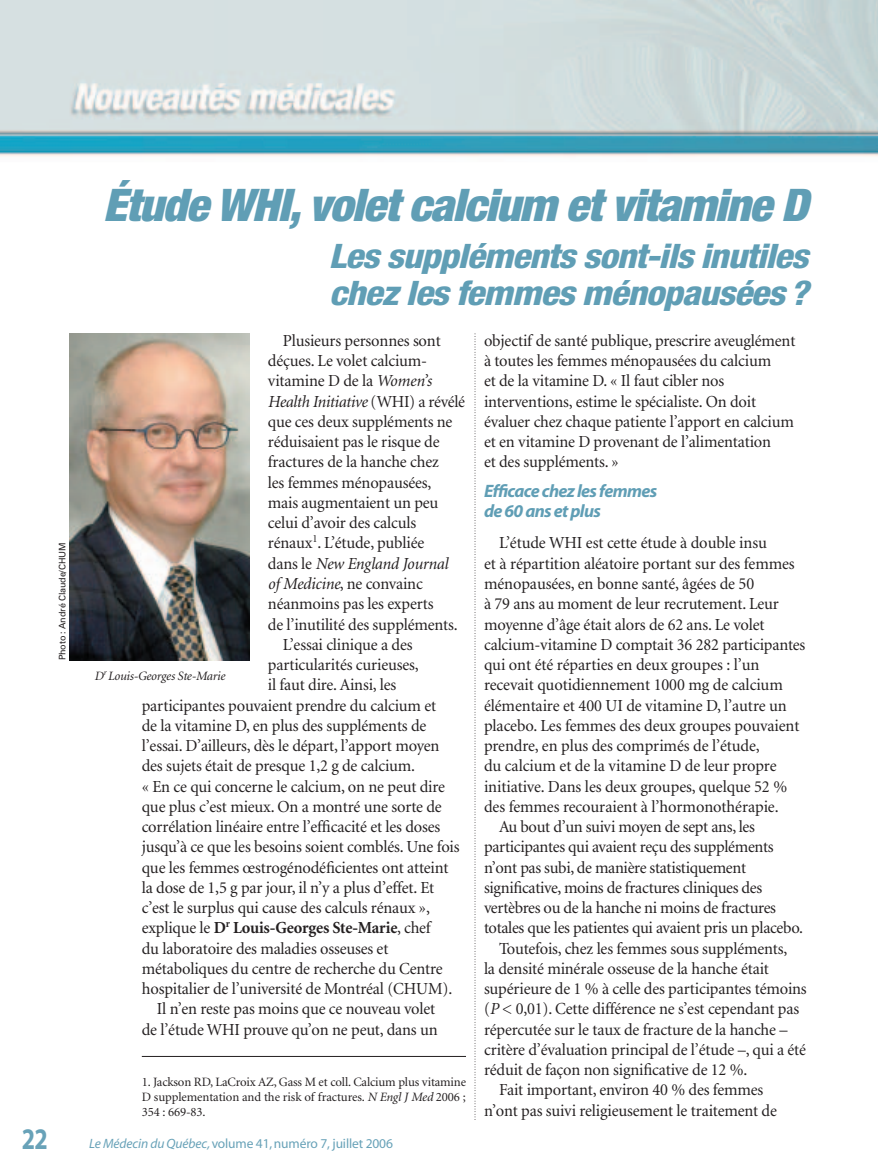
<style>
.page{position:relative;width:878px;height:1175px;background:#fff}
.page>*{position:absolute;margin:0;border:0;box-sizing:border-box;transform-origin:0 0}
.t1{font:italic 900 condensed 45px "Helvetica Neue";letter-spacing:-.025em;color:#609eb5;scale:1.05 1}
.t2{font:italic 800 condensed 33.75px/37.5px "Helvetica Neue";letter-spacing:-.025em;color:#609eb5;scale:1.1 1}
.t3{font:700 30px "Myriad";color:#68a2b8;scale:.8 1}
.t4{font:italic 700 18px/19.5px "Myriad";letter-spacing:-.035em;color:#609eb5}
.t5{font:16.8px/20.2px "Minion";letter-spacing:-.01em;color:#231f20}
.t6{font:italic 16.8px "Minion";letter-spacing:-.02em;color:#231f20}
.t7{font:700 16.8px "Minion";letter-spacing:-.01em;color:#231f20}
.t8{font:13.5px "Myriad";letter-spacing:-.01em;color:#68a2b8}
.t9{font:12.75px/15px "Minion";letter-spacing:-.005em;color:#231f20;text-align:justify}
.t10{font:italic 12.75px "Minion";letter-spacing:-.015em;color:#231f20}
.t11{font:9px "Univers";letter-spacing:-.015em;color:#231f20}
.s1{font-style:italic}
.s2{font-style:normal}
.s3{font-weight:400}
</style>
<div class="page">
<img style="left:0;top:0;width:878px;height:157px">
<svg style="left:474px;top:334px;width:1px;height:786px"></svg>
<hr style="left:142px;top:1056px;width:324px;height:1px;background:#231f20">
<img style="left:70px;top:334px;width:179px;height:326px">
<p class="t11" style="left:59px;top:660px;width:119px;rotate:-90deg">Photo : André Claude/CHUM</p>
<h3 class="t3" style="left:22px;top:1127px;width:34px">22</h3>
<h1 class="t1" style="left:103px;top:189px;width:673px">Étude WHI, volet calcium et vitamine D</h1>
<h2 class="t2" style="left:329px;top:240px;width:437px">Les suppléments sont-ils inutiles chez les femmes ménopausées?</h2>
<p class="t5" style="left:283px;top:332px;width:159px">Plusieurs personnes sont</p>
<p class="t5" style="left:268px;top:352px;width:161px">déçues. Le volet calcium-</p>
<p class="t5" style="left:268px;top:372px;width:165px">vitamine D de la <span class="s1">Women’s</span></p>
<p class="t6" style="left:268px;top:395px;width:199px">Health Initiative <span class="s2">(WHI) a révélé</span></p>
<p class="t5" style="left:268px;top:413px;width:186px">que ces deux suppléments ne</p>
<p class="t5" style="left:268px;top:433px;width:173px">réduisaient pas le risque de</p>
<p class="t5" style="left:268px;top:453px;width:172px">fractures de la hanche chez</p>
<p class="t5" style="left:268px;top:473px;width:165px">les femmes ménopausées,</p>
<p class="t5" style="left:268px;top:494px;width:172px">mais augmentaient un peu</p>
<p class="t5" style="left:268px;top:514px;width:150px">celui d’avoir des calculs</p>
<p class="t5" style="left:268px;top:534px;width:158px">rénaux<sup>1</sup>. L’étude, publiée</p>
<p class="t6" style="left:268px;top:557px;width:182px"><span class="s2">dans le</span> New England Journal</p>
<p class="t5" style="left:268px;top:575px;width:156px"><span class="s1">of Medicine</span>, ne convainc</p>
<p class="t5" style="left:268px;top:595px;width:167px">néanmoins pas les experts</p>
<p class="t5" style="left:268px;top:615px;width:191px">de l’inutilité des suppléments.</p>
<p class="t5" style="left:283px;top:635px;width:131px">L’essai clinique a des</p>
<p class="t5" style="left:268px;top:656px;width:152px">particularités curieuses,</p>
<p class="t5" style="left:268px;top:676px;width:130px">il faut dire. Ainsi, les</p>
<p class="t5" style="left:142px;top:696px;width:296px">participantes pouvaient prendre du calcium et</p>
<p class="t5" style="left:142px;top:716px;width:286px">de la vitamine D, en plus des suppléments de</p>
<p class="t5" style="left:142px;top:737px;width:299px">l’essai. D’ailleurs, dès le départ, l’apport moyen</p>
<p class="t5" style="left:142px;top:757px;width:275px">des sujets était de presque 1,2 g de calcium.</p>
<p class="t5" style="left:142px;top:777px;width:304px">« En ce qui concerne le calcium, on ne peut dire</p>
<p class="t5" style="left:142px;top:797px;width:301px">que plus c’est mieux. On a montré une sorte de</p>
<p class="t5" style="left:142px;top:818px;width:300px">corrélation linéaire entre l’efficacité et les doses</p>
<p class="t5" style="left:142px;top:838px;width:319px">jusqu’à ce que les besoins soient comblés. Une fois</p>
<p class="t5" style="left:142px;top:858px;width:308px">que les femmes œstrogénodéficientes ont atteint</p>
<p class="t5" style="left:142px;top:878px;width:294px">la dose de 1,5 g par jour, il n’y a plus d’effet. Et</p>
<p class="t5" style="left:142px;top:899px;width:289px">c’est le surplus qui cause des calculs rénaux »,</p>
<p class="t7" style="left:142px;top:921px;width:290px"><span class="s3">explique le</span> D<sup>r</sup> Louis-Georges Ste-Marie<span class="s3">, chef</span></p>
<p class="t5" style="left:142px;top:939px;width:248px">du laboratoire des maladies osseuses et</p>
<p class="t5" style="left:142px;top:959px;width:302px">métaboliques du centre de recherche du Centre</p>
<p class="t5" style="left:142px;top:980px;width:312px">hospitalier de l’université de Montréal (CHUM).</p>
<p class="t5" style="left:157px;top:1000px;width:280px">Il n’en reste pas moins que ce nouveau volet</p>
<p class="t5" style="left:142px;top:1020px;width:297px">de l’étude WHI prouve qu’on ne peut, dans un</p>
<p class="t10" style="left:95px;top:670px;width:132px">D<sup>r</sup> Louis-Georges Ste-Marie</p>
<p class="t9" style="left:142px;top:1075px;width:326px">1. Jackson RD, LaCroix AZ, Gass M et coll. Calcium plus vitamine D supplementation and the risk of fractures. <span class="s1">N Engl J Med</span> 2006 ; 354 : 669-83.</p>
<p class="t8" style="left:89px;top:1138px;width:305px"><span class="s1">Le Médecin du Québec,</span>volume 41,numéro 7, juillet 2006</p>
<p class="t5" style="left:484px;top:332px;width:313px">objectif de santé publique, prescrire aveuglément à toutes les femmes ménopausées du calcium<br>et de la vitamine D. « Il faut cibler nos interventions, estime le spécialiste. On doit évaluer chez chaque patiente l’apport en calcium et en vitamine D provenant de l’alimentation<br>et des suppléments. »</p>
<p class="t4" style="left:484px;top:483px;width:175px">Efficace chez les femmes de 60 ans et plus</p>
<p class="t5" style="left:499px;top:534px;width:269px">L’étude WHI est cette étude à double insu</p>
<p class="t5" style="left:484px;top:554px;width:312px">et à répartition aléatoire portant sur des femmes</p>
<p class="t5" style="left:484px;top:575px;width:272px">ménopausées, en bonne santé, âgées de 50</p>
<p class="t5" style="left:484px;top:595px;width:296px">à 79 ans au moment de leur recrutement. Leur</p>
<p class="t5" style="left:484px;top:615px;width:282px">moyenne d’âge était alors de 62 ans. Le volet</p>
<p class="t5" style="left:484px;top:635px;width:323px">calcium-vitamine D comptait 36 282 participantes</p>
<p class="t5" style="left:484px;top:656px;width:277px">qui ont été réparties en deux groupes : l’un</p>
<p class="t5" style="left:484px;top:676px;width:300px">recevait quotidiennement 1000 mg de calcium</p>
<p class="t5" style="left:484px;top:696px;width:304px">élémentaire et 400 UI de vitamine D, l’autre un</p>
<p class="t5" style="left:484px;top:716px;width:317px">placebo. Les femmes des deux groupes pouvaient</p>
<p class="t5" style="left:484px;top:737px;width:277px">prendre, en plus des comprimés de l’étude,</p>
<p class="t5" style="left:484px;top:757px;width:294px">du calcium et de la vitamine D de leur propre</p>
<p class="t5" style="left:484px;top:777px;width:304px">initiative. Dans les deux groupes, quelque 52 %</p>
<p class="t5" style="left:484px;top:797px;width:296px">des femmes recouraient à l’hormonothérapie.</p>
<p class="t5" style="left:499px;top:818px;width:257px">Au bout d’un suivi moyen de sept ans, les</p>
<p class="t5" style="left:484px;top:838px;width:291px">participantes qui avaient reçu des suppléments</p>
<p class="t5" style="left:484px;top:858px;width:263px">n’ont pas subi, de manière statistiquement</p>
<p class="t5" style="left:484px;top:878px;width:280px">significative, moins de fractures cliniques des</p>
<p class="t5" style="left:484px;top:899px;width:293px">vertèbres ou de la hanche ni moins de fractures</p>
<p class="t5" style="left:484px;top:919px;width:320px">totales que les patientes qui avaient pris un placebo.</p>
<p class="t5" style="left:499px;top:939px;width:290px">Toutefois, chez les femmes sous suppléments,</p>
<p class="t5" style="left:484px;top:959px;width:286px">la densité minérale osseuse de la hanche était</p>
<p class="t5" style="left:484px;top:980px;width:324px">supérieure de 1 % à celle des participantes témoins</p>
<p class="t5" style="left:484px;top:1000px;width:316px">(<span class="s1">P</span> &lt; 0,01). Cette différence ne s’est cependant pas</p>
<p class="t5" style="left:484px;top:1020px;width:305px">répercutée sur le taux de fracture de la hanche –</p>
<p class="t5" style="left:484px;top:1040px;width:323px">critère d’évaluation principal de l’étude –, qui a été</p>
<p class="t5" style="left:484px;top:1061px;width:265px">réduit de façon non significative de 12 %.</p>
<p class="t5" style="left:499px;top:1081px;width:266px">Fait important, environ 40 % des femmes</p>
<p class="t5" style="left:484px;top:1101px;width:294px">n’ont pas suivi religieusement le traitement de</p>
</div>
